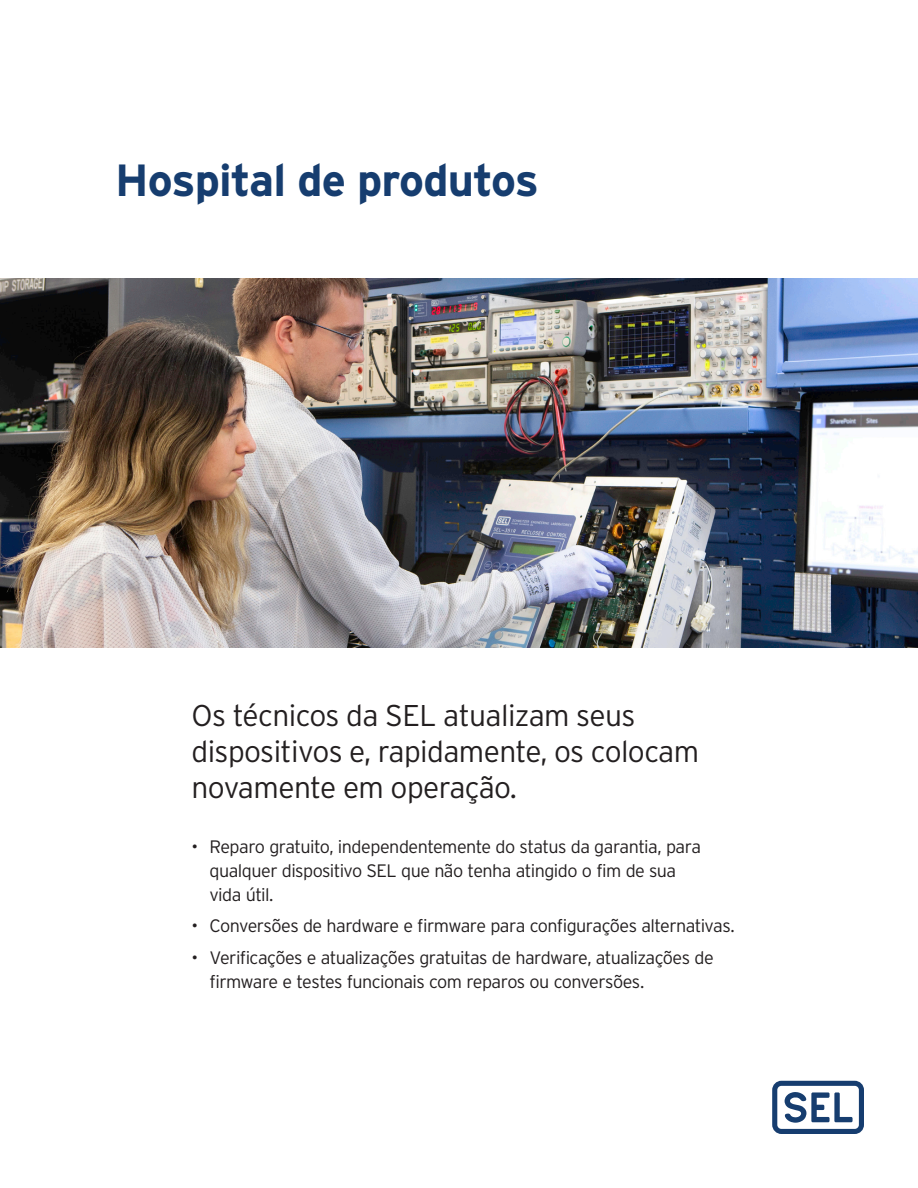
<style>
.page{position:relative;width:918px;height:1188px;background:#fff}
.page>*{position:absolute;margin:0;border:0;box-sizing:border-box;transform-origin:0 0}
.Cover_Title{font:700 45px "Interstate Poly";letter-spacing:-.02em;color:#163d6f}
.Cover_Sub{font:300 30px/36px "Interstate Poly";letter-spacing:-.02em;color:#231f20}
.t1{font:300 18px/24px "Interstate Poly";letter-spacing:-.03em;color:#231f20}
</style>
<div class="page">
<svg style="left:772px;top:1081px;width:92px;height:53px"></svg>
<img style="left:0;top:279px;width:918px;height:369px">
<p class="Cover_Title" style="left:115px;top:147px;width:425px">Hospital de produtos</p>
<p class="Cover_Sub" style="left:192px;top:696px;width:509px">Os técnicos da SEL atualizam seus dispositivos e, rapidamente, os colocam novamente em operação.</p>
<p class="t1" style="left:210px;top:833px;width:493px;text-indent:-18px">• Reparo gratuito, independentemente do status da garantia, para qualquer dispositivo SEL que não tenha atingido o fim de sua vida útil.</p>
<p class="t1" style="left:192px;top:913px;width:545px">• Conversões de hardware e firmware para configurações alternativas.</p>
<p class="t1" style="left:210px;top:944px;width:506px;text-indent:-18px">• Verificações e atualizações gratuitas de hardware, atualizações de firmware e testes funcionais com reparos ou conversões.</p>
</div>
